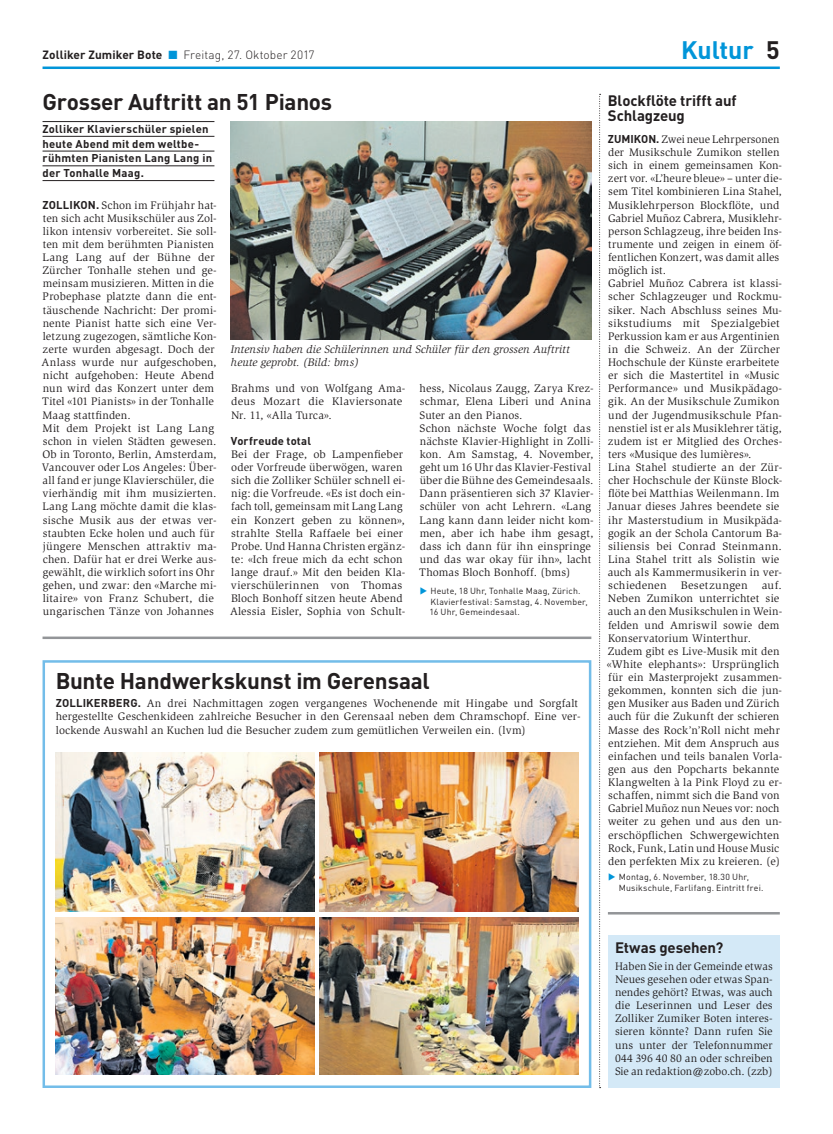
<style>
.page{position:relative;width:833px;height:1134px;background:#fff}
.page>*{position:absolute;margin:0;border:0;box-sizing:border-box;transform-origin:0 0}
.t1{font:700 25px "DIN";letter-spacing:-.005em;color:#0095d9}
.t2{font:700 22.5px "DIN";letter-spacing:-.015em;color:#231f20}
.t3{font:700 15px/15px "DIN";letter-spacing:-.01em;color:#231f20}
.t4{font:300 11.88px "DIN";letter-spacing:.01em;color:#231f20}
.t5{font:11.25px/13.1px "Slimbach";letter-spacing:.015em;color:#231f20}
.t6{font:700 11.25px/14.8px "DIN";letter-spacing:.02em;color:#231f20}
.t7{font:italic 11.25px/13.1px "Slimbach";letter-spacing:.005em;color:#231f20}
.t8{font:8.75px/10.6px "DIN";letter-spacing:.02em;color:#231f20}
.s1{font-weight:700}
.s2{color:#0095d9}
.s3{color:#231f20}
.s4{font-family:"DIN";font-weight:700}
</style>
<div class="page">
<hr style="left:43px;top:67px;width:737px;height:2px;background:#0095d9">
<div style="left:43px;top:660px;width:548px;height:428px;border:2px solid #73bde9"></div>
<hr style="left:43px;top:121px;width:171px;height:1px;background:#231f20">
<hr style="left:43px;top:136px;width:171px;height:1px;background:#231f20">
<hr style="left:43px;top:151px;width:171px;height:1px;background:#231f20">
<hr style="left:43px;top:166px;width:171px;height:1px;background:#231f20">
<hr style="left:43px;top:180px;width:171px;height:1px;background:#231f20">
<img style="left:231px;top:121px;width:360px;height:219px">
<img style="left:56px;top:752px;width:258px;height:160px">
<img style="left:320px;top:752px;width:258px;height:160px">
<img style="left:320px;top:917px;width:258px;height:158px">
<img style="left:56px;top:917px;width:258px;height:158px">
<hr style="left:43px;top:636px;width:548px;height:3px;background:#939598">
<div style="left:608px;top:935px;width:172px;height:153px;background:#d4e9f7"></div>
<hr style="left:608px;top:912px;width:172px;height:2px;background:#939598">
<svg style="left:599px;top:94px;width:1px;height:994px"></svg>
<p class="t4" style="left:43px;top:48px;width:274px"><span class="s1">Zolliker Zumiker Bote</span> <span class="s2">■</span> Freitag, 27. Oktober 2017</p>
<h1 class="t1" style="left:681px;top:34px;width:100px">Kultur <span class="s3">5</span></h1>
<h2 class="t2" style="left:43px;top:87px;width:291px">Grosser Auftritt an 51 Pianos</h2>
<p class="t6" style="left:43px;top:121px;width:171px">Zolliker Klavierschüler spielen heute Abend mit dem weltbe&shy;rühmten Pianisten Lang Lang in der Tonhalle Maag.</p>
<p class="t5" style="left:42px;top:198px;width:177px"><span class="s4">ZOLLIKON.</span> Schon im Frühjahr hat&shy;ten sich acht Musikschüler aus Zol&shy;likon intensiv vorbereitet. Sie soll&shy;ten mit dem berühmten Pianisten<br>Lang Lang auf der Bühne der<br>Zürcher Tonhalle stehen und ge&shy;meinsam musizieren. Mitten in die<br>Probephase platzte dann die ent&shy;täuschende Nachricht: Der promi&shy;nente Pianist hatte sich eine Ver&shy;letzung zugezogen, sämtliche Kon&shy;zerte wurden abgesagt. Doch der<br>Anlass wurde nur aufgeschoben, nicht aufgehoben: Heute Abend nun wird das Konzert unter dem<br>Titel «101 Pianists» in der Tonhalle<br>Maag stattfinden.<br>Mit dem Projekt ist Lang Lang schon in vielen Städten gewesen.<br>Ob in Toronto, Berlin, Amsterdam,<br>Vancouver oder Los Angeles: Über&shy;all fand er junge Klavierschüler, die vierhändig mit ihm musizierten.<br>Lang Lang möchte damit die klas&shy;sische Musik aus der etwas ver&shy;staubten Ecke holen und auch für jüngere Menschen attraktiv ma&shy;chen. Dafür hat er drei Werke aus&shy;gewählt, die wirklich sofort ins Ohr gehen, und zwar: den «Marche mi&shy;litaire» von Franz Schubert, die ungarischen Tänze von Johannes</p>
<p class="t7" style="left:231px;top:343px;width:340px">Intensiv haben die Schülerinnen und Schüler für den grossen Auftritt heute geprobt. (Bild: bms)</p>
<p class="t5" style="left:231px;top:382px;width:176px">Brahms und von Wolfgang Ama&shy;deus Mozart die Klaviersonate<br>Nr. 11, «Alla Turca».</p>
<p class="t6" style="left:231px;top:433px;width:81px">Vorfreude total</p>
<p class="t5" style="left:230px;top:448px;width:177px">Bei der Frage, ob Lampenfieber oder Vorfreude überwögen, waren sich die Zolliker Schüler schnell ei&shy;nig: die Vorfreude. «Es ist doch ein&shy;fach toll, gemeinsam mit Lang Lang ein Konzert geben zu können», strahlte Stella Raffaele bei einer Probe. Und Hanna Christen ergänz&shy;te: «Ich freue mich da echt schon lange drauf.» Mit den beiden Kla&shy;vierschülerinnen von Thomas Bloch Bonhoff sitzen heute Abend Alessia Eisler, Sophia von Schult-</p>
<p class="t5" style="left:419px;top:382px;width:176px">hess, Nicolaus Zaugg, Zarya Krez&shy;schmar, Elena Liberi und Anina<br>Suter an den Pianos.<br>Schon nächste Woche folgt das nächste Klavier-Highlight in Zolli&shy;kon. Am Samstag, 4. November, geht um 16 Uhr das Klavier-Festival über die Bühne des Gemeindesaals.<br>Dann präsentieren sich 37 Klavier&shy;schüler von acht Lehrern. «Lang<br>Lang kann dann leider nicht kom&shy;men, aber ich habe ihm gesagt, dass ich dann für ihn einspringe und das war okay für ihn», lacht<br>Thomas Bloch Bonhoff. (bms)</p>
<p class="t8" style="left:429px;top:585px;width:160px">Heute, 18 Uhr, Tonhalle Maag, Zürich.<br>Klavierfestival: Samstag, 4. November,<br>16 Uhr, Gemeindesaal.</p>
<h2 class="t2" style="left:56px;top:666px;width:376px">Bunte Handwerkskunst im Gerensaal</h2>
<p class="t5" style="left:56px;top:697px;width:525px"><span class="s4">ZOLLIKERBERG.</span> An drei Nachmittagen zogen vergangenes Wochenende mit Hingabe und Sorgfalt hergestellte Geschenkideen zahlreiche Besucher in den Gerensaal neben dem Chramschopf. Eine ver&shy;lockende Auswahl an Kuchen lud die Besucher zudem zum gemütlichen Verweilen ein. (lvm)</p>
<h3 class="t3" style="left:608px;top:93px;width:130px">Blockflöte trifft auf<br>Schlagzeug</h3>
<p class="t5" style="left:607px;top:133px;width:176px"><span class="s4">ZUMIKON.</span> Zwei neue Lehrpersonen der Musikschule Zumikon stellen sich in einem gemeinsamen Kon&shy;zert vor. «L’heure bleue» – unter die&shy;sem Titel kombinieren Lina Stahel,<br>Musiklehrperson Blockflöte, und<br>Gabriel Muñoz Cabrera, Musiklehr&shy;person Schlagzeug, ihre beiden Ins&shy;trumente und zeigen in einem öf&shy;fentlichen Konzert, was damit alles möglich ist.<br>Gabriel Muñoz Cabrera ist klassi&shy;scher Schlagzeuger und Rockmu&shy;siker. Nach Abschluss seines Mu&shy;sikstudiums mit Spezialgebiet<br>Perkussion kam er aus Argentinien in die Schweiz. An der Zürcher<br>Hochschule der Künste erarbeitete er sich die Mastertitel in «Music<br>Performance» und Musikpädago&shy;gik. An der Musikschule Zumikon und der Jugendmusikschule Pfan&shy;nenstiel ist er als Musiklehrer tätig, zudem ist er Mitglied des Orches&shy;ters «Musique des lumières».<br>Lina Stahel studierte an der Zür&shy;cher Hochschule der Künste Block&shy;flöte bei Matthias Weilenmann. Im<br>Januar dieses Jahres beendete sie ihr Masterstudium in Musikpäda&shy;gogik an der Schola Cantorum Ba&shy;siliensis bei Conrad Steinmann.<br>Lina Stahel tritt als Solistin wie auch als Kammermusikerin in ver&shy;schiedenen</p>
<p class="t5" style="left:607px;top:579px;width:177px;text-indent:155px">auf.<br>Neben Zumikon unterrichtet sie auch an den Musikschulen in Wein&shy;felden und Amriswil sowie dem<br>Konservatorium Winterthur.<br>Zudem gibt es Live-Musik mit den «White elephants»: Ursprünglich für ein Masterprojekt zusammen&shy;gekommen, konnten sich die jun&shy;gen Musiker aus Baden und Zürich auch für die Zukunft der schieren<br>Masse des Rock’n’Roll nicht mehr entziehen. Mit dem Anspruch aus einfachen und teils banalen Vorla&shy;gen aus den Popcharts bekannte<br>Klangwelten à la Pink Floyd zu er&shy;schaffen, nimmt sich die Band von<br>Gabriel Muñoz nun Neues vor: noch weiter zu gehen und aus den un&shy;erschöpflichen Schwergewichten<br>Rock, Funk, Latin und House Music den perfekten Mix zu kreieren. (e)</p>
<p class="t8" style="left:619px;top:872px;width:146px">Montag, 6. November, 18.30 Uhr,<br>Musikschule, Farlifang. Eintritt frei.</p>
<p class="t5" style="left:681px;top:579px;width:68px">Besetzungen</p>
<h3 class="t3" style="left:615px;top:940px;width:110px">Etwas gesehen?</h3>
<p class="t5" style="left:615px;top:959px;width:159px;text-align:justify">Haben Sie in der Gemeinde etwas Neues gesehen oder etwas Span&shy;nendes gehört? Etwas, was auch die Leserinnen und Leser des Zolliker Zumiker Boten interes&shy;sieren könnte? Dann rufen Sie uns unter der Telefonnummer 044 396 40 80 an oder schreiben Sie an redaktion@zobo.ch. (zzb)</p>
</div>
